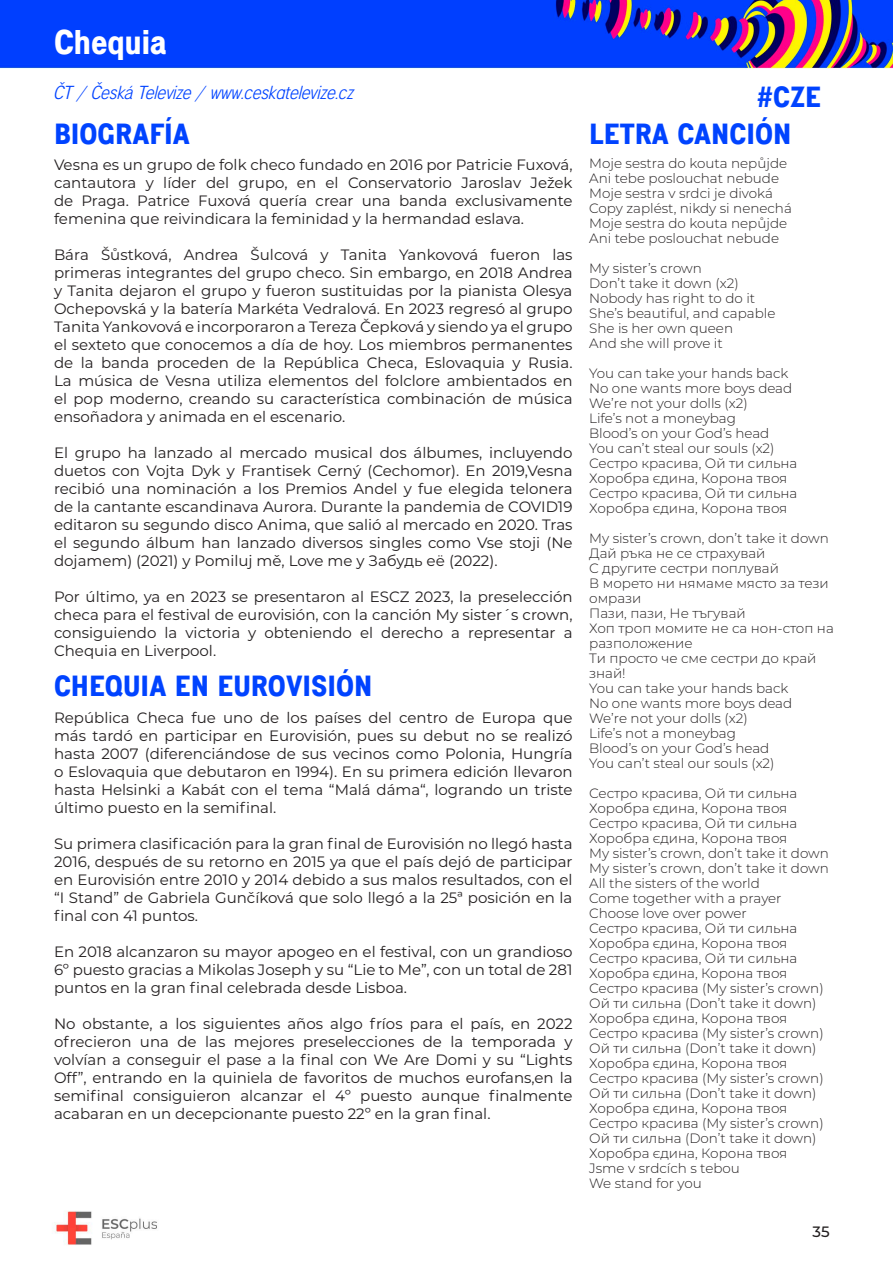
<style>
.page{position:relative;width:893px;height:1263px;background:#fff}
.page>*{position:absolute;margin:0;border:0;box-sizing:border-box;transform-origin:0 0}
.t1{font:700 30px "Penny Lane";color:#fff}
.t2{font:700 25.5px "Penny Lane";color:#0043ff}
.t3{font:italic 16.5px "Penny Lane";color:#0043ff}
.t4{font:15px/18px "Montserrat";color:#231f20;text-align:justify}
.t5{font:500 15px "Montserrat";color:#231f20}
.t6{font:300 13.5px/15px "Montserrat";color:#231f20}
</style>
<div class="page">
<img style="left:0;top:0;width:893px;height:1245px">
<h1 class="t1" style="left:54px;top:18px;width:114px">Chequia</h1>
<p class="t3" style="left:54px;top:80px;width:301px">ČT / Česká Televize / www.ceskatelevize.cz</p>
<h2 class="t2" style="left:757px;top:76px;width:66px">#CZE</h2>
<h2 class="t2" style="left:54px;top:113px;width:138px">BIOGRAFÍA</h2>
<p class="t4" style="left:54px;top:155px;width:520px">Vesna es un grupo de folk checo fundado en 2016 por Patricie Fuxová, cantautora y líder del grupo, en el Conservatorio Jaroslav Ježek de Praga. Patrice Fuxová quería crear una banda exclusivamente femenina que reivindicara la feminidad y la hermandad eslava.</p>
<p class="t4" style="left:54px;top:245px;width:520px">Bára Šůstková, Andrea Šulcová y Tanita Yankovová fueron las primeras integrantes del grupo checo. Sin embargo, en 2018 Andrea y Tanita dejaron el grupo y fueron sustituidas por la pianista Olesya Ochepovská y la batería Markéta Vedralová. En 2023 regresó al grupo Tanita Yankovová e incorporaron a Tereza Čepková y siendo ya el grupo el sexteto que conocemos a día de hoy. Los miembros permanentes de la banda proceden de la República Checa, Eslovaquia y Rusia.<br>La música de Vesna utiliza elementos del folclore ambientados en el pop moderno, creando su característica combinación de música ensoñadora y animada en el escenario.</p>
<p class="t4" style="left:54px;top:443px;width:520px">El grupo ha lanzado al mercado musical dos álbumes, incluyendo duetos con Vojta Dyk y Frantisek Cerný (Cechomor). En 2019,Vesna recibió una nominación a los Premios Andel y fue elegida telonera de la cantante escandinava Aurora. Durante la pandemia de COVID19 editaron su segundo disco Anima, que salió al mercado en 2020. Tras el segundo álbum han lanzado diversos singles como Vse stoji (Ne dojamem) (2021) y Pomiluj mě, Love me y Забудь её (2022).</p>
<p class="t4" style="left:54px;top:587px;width:520px">Por último, ya en 2023 se presentaron al ESCZ 2023, la preselección checa para el festival de eurovisión, con la canción My sister´s crown, consiguiendo la victoria y obteniendo el derecho a representar a Chequia en Liverpool.</p>
<h2 class="t2" style="left:54px;top:666px;width:320px">CHEQUIA EN EUROVISIÓN</h2>
<p class="t4" style="left:54px;top:708px;width:520px">República Checa fue uno de los países del centro de Europa que más tardó en participar en Eurovisión, pues su debut no se realizó hasta 2007 (diferenciándose de sus vecinos como Polonia, Hungría o Eslovaquia que debutaron en 1994). En su primera edición llevaron hasta Helsinki a Kabát con el tema “Malá dáma“, logrando un triste último puesto en la semifinal.</p>
<p class="t4" style="left:54px;top:834px;width:520px">Su primera clasificación para la gran final de Eurovisión no llegó hasta 2016, después de su retorno en 2015 ya que el país dejó de participar en Eurovisión entre 2010 y 2014 debido a sus malos resultados, con el “I Stand” de Gabriela Gunčíková que solo llegó a la 25ª posición en la final con 41 puntos.</p>
<p class="t4" style="left:54px;top:942px;width:520px">En 2018 alcanzaron su mayor apogeo en el festival, con un grandioso 6º puesto gracias a Mikolas Joseph y su “Lie to Me”, con un total de 281 puntos en la gran final celebrada desde Lisboa.</p>
<p class="t4" style="left:54px;top:1014px;width:520px">No obstante, a los siguientes años algo fríos para el país, en 2022 ofrecieron una de las mejores preselecciones de la temporada y volvían a conseguir el pase a la final con We Are Domi y su “Lights Off”, entrando en la quiniela de favoritos de muchos eurofans,en la semifinal consiguieron alcanzar el 4º puesto aunque finalmente acabaran en un decepcionante puesto 22º en la gran final.</p>
<h2 class="t2" style="left:589px;top:113px;width:204px">LETRA CANCIÓN</h2>
<p class="t6" style="left:589px;top:156px;width:204px">Moje sestra do kouta nepůjde<br>Ani tebe poslouchat nebude<br>Moje sestra v srdci je divoká<br>Copy zaplést, nikdy si nenechá<br>Moje sestra do kouta nepůjde<br>Ani tebe poslouchat nebude</p>
<p class="t6" style="left:589px;top:261px;width:188px">My sister’s crown<br>Don’t take it down (x2)<br>Nobody has right to do it<br>She’s beautiful, and capable<br>She is her own queen<br>And she will prove it</p>
<p class="t6" style="left:589px;top:366px;width:210px">You can take your hands back<br>No one wants more boys dead<br>We’re not your dolls (x2)<br>Life’s not a moneybag<br>Blood’s on your God’s head<br>You can’t steal our souls (x2)<br>Сестро красива, Ой ти сильна<br>Хоробра єдина, Корона твоя<br>Сестро красива, Ой ти сильна<br>Хоробра єдина, Корона твоя</p>
<p class="t6" style="left:589px;top:531px;width:246px">My sister’s crown, don’t take it down<br>Дай ръка не се страхувай<br>С другите сестри поплувай<br>В морето ни нямаме място за тези омрази<br>Пази, пази, Не тъгувай<br>Хоп троп момите не са нон-стоп на разположение<br>Ти просто че сме сестри до край знай!<br>You can take your hands back<br>No one wants more boys dead<br>We’re not your dolls (x2)<br>Life’s not a moneybag<br>Blood’s on your God’s head<br>You can’t steal our souls (x2)</p>
<p class="t6" style="left:589px;top:786px;width:241px">Сестро красива, Ой ти сильна<br>Хоробра єдина, Корона твоя<br>Сестро красива, Ой ти сильна<br>Хоробра єдина, Корона твоя<br>My sister’s crown, don’t take it down<br>My sister’s crown, don’t take it down<br>All the sisters of the world<br>Come together with a prayer<br>Choose love over power<br>Сестро красива, Ой ти сильна<br>Хоробра єдина, Корона твоя<br>Сестро красива, Ой ти сильна<br>Хоробра єдина, Корона твоя<br>Сестро красива (My sister’s crown)<br>Ой ти сильна (Don’t take it down)<br>Хоробра єдина, Корона твоя<br>Сестро красива (My sister’s crown)<br>Ой ти сильна (Don’t take it down)<br>Хоробра єдина, Корона твоя<br>Сестро красива (My sister’s crown)<br>Ой ти сильна (Don’t take it down)<br>Хоробра єдина, Корона твоя<br>Сестро красива (My sister’s crown)<br>Ой ти сильна (Don’t take it down)<br>Хоробра єдина, Корона твоя<br>Jsme v srdcích s tebou<br>We stand for you</p>
<p class="t5" style="left:813px;top:1221px;width:19px">35</p>
</div>
